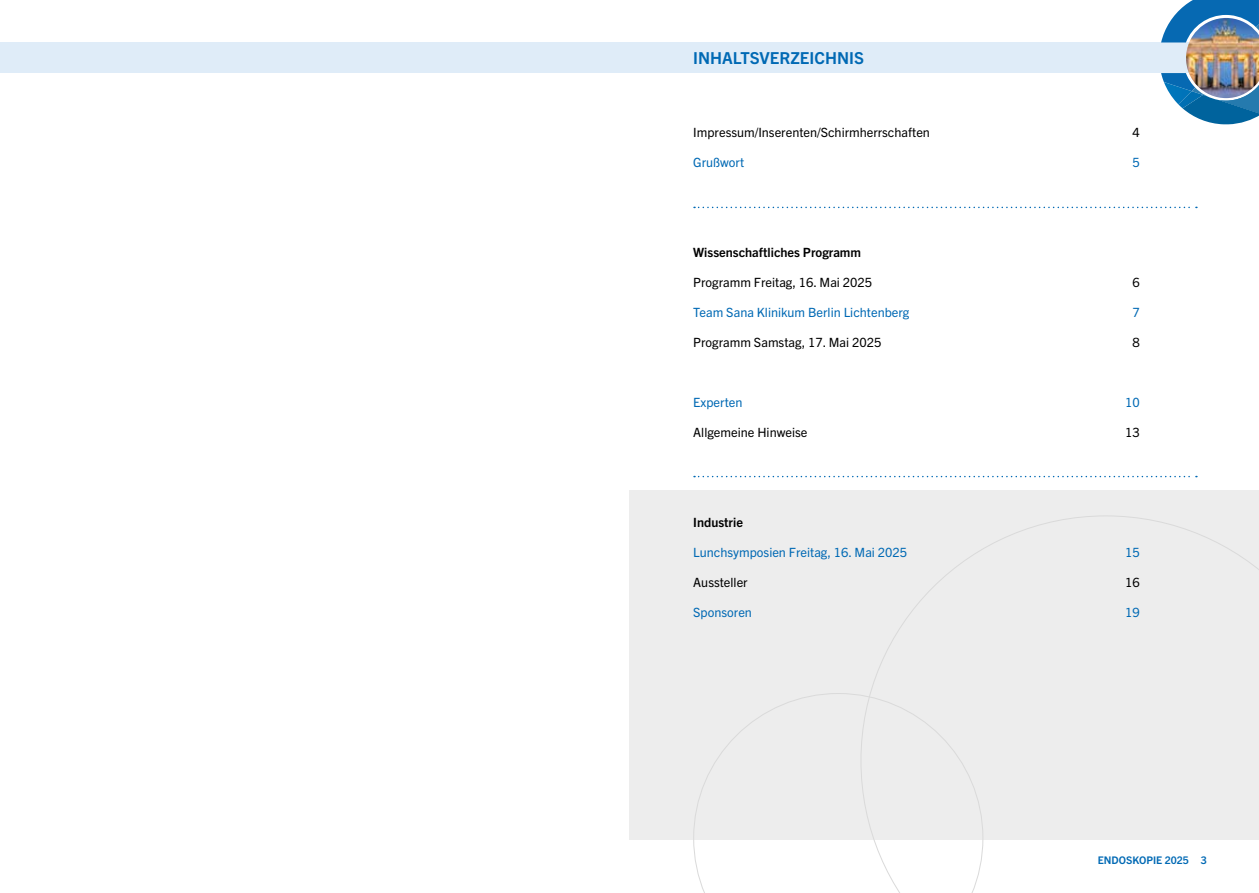
<style>
.page{position:relative;width:1259px;height:893px;background:#fff}
.page>*{position:absolute;margin:0;border:0;box-sizing:border-box;transform-origin:0 0}
.t1{font:700 16.5px "Trade Gothic Next LT Pro";color:#0069b4}
.t2{font:12.75px "Trade Gothic Next LT Pro";color:#000}
.t3{font:12.75px "Trade Gothic Next LT Pro";color:#0069b4}
.t4{font:700 12.75px "Trade Gothic Next LT Pro";color:#000}
.t5{font:700 10.5px "Trade Gothic Next LT Pro";color:#0069b4}
</style>
<div class="page">
<div style="left:0;top:43px;width:1259px;height:30px;background:#dfecf8"></div>
<img style="left:1161px;top:0;width:98px;height:124px">
<div style="left:629px;top:490px;width:630px;height:350px;background:#ededed"></div>
<svg style="left:694px;top:207px;width:503px;height:1px"></svg>
<svg style="left:694px;top:476px;width:503px;height:1px"></svg>
<svg style="left:693px;top:693px;width:167px;height:200px"></svg>
<svg style="left:860px;top:515px;width:399px;height:378px"></svg>
<p class="t1" style="left:693px;top:47px;width:172px">INHALTSVERZEICHNIS</p>
<p class="t2" style="left:693px;top:124px;width:238px">Impressum/Inserenten/Schirmherrschaften</p>
<p class="t2" style="left:1132px;top:124px;width:9px">4</p>
<p class="t3" style="left:693px;top:154px;width:53px">Grußwort</p>
<p class="t3" style="left:1132px;top:154px;width:9px">5</p>
<p class="t4" style="left:693px;top:244px;width:169px">Wissenschaftliches Programm</p>
<p class="t2" style="left:693px;top:274px;width:180px">Programm Freitag, 16. Mai 2025</p>
<p class="t2" style="left:1132px;top:274px;width:9px">6</p>
<p class="t3" style="left:693px;top:304px;width:218px">Team Sana Klinikum Berlin Lichtenberg</p>
<p class="t3" style="left:1132px;top:304px;width:9px">7</p>
<p class="t2" style="left:693px;top:334px;width:190px">Programm Samstag, 17. Mai 2025</p>
<p class="t2" style="left:1132px;top:334px;width:9px">8</p>
<p class="t3" style="left:693px;top:394px;width:51px">Experten</p>
<p class="t3" style="left:1125px;top:394px;width:16px">10</p>
<p class="t2" style="left:693px;top:424px;width:116px">Allgemeine Hinweise</p>
<p class="t2" style="left:1125px;top:424px;width:16px">13</p>
<p class="t4" style="left:693px;top:514px;width:51px">Industrie</p>
<p class="t3" style="left:693px;top:544px;width:215px">Lunchsymposien Freitag, 16. Mai 2025</p>
<p class="t3" style="left:1125px;top:544px;width:16px">15</p>
<p class="t2" style="left:693px;top:574px;width:56px">Aussteller</p>
<p class="t2" style="left:1125px;top:574px;width:16px">16</p>
<p class="t3" style="left:693px;top:604px;width:60px">Sponsoren</p>
<p class="t3" style="left:1125px;top:604px;width:16px">19</p>
<p class="t5" style="left:1097px;top:853px;width:111px">ENDOSKOPIE 2025 3</p>
</div>
